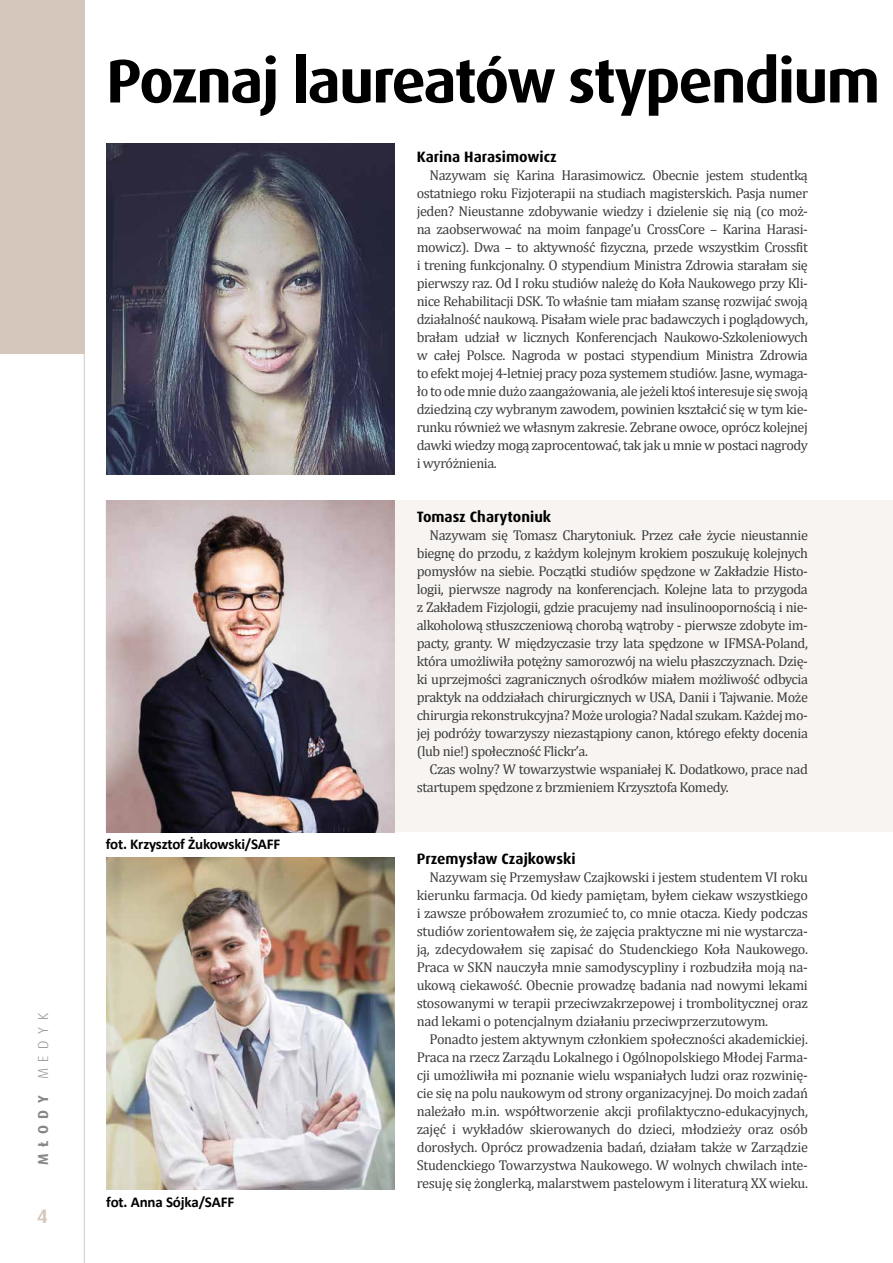
<style>
.page{position:relative;width:893px;height:1263px;background:#fff}
.page>*{position:absolute;margin:0;border:0;box-sizing:border-box;transform-origin:0 0}
.t1{font:700 61.5px "Dax Pro";letter-spacing:-.03em;color:#000}
.t2{font:700 19.5px "Dax Pro";color:#d5c7bc}
.t3{font:700 15px "Dax Pro";color:#000}
.t4{font:700 15px "Calibri";letter-spacing:-.01em;color:#000}
.t5{font:700 14.4px "Dax Pro";letter-spacing:.45em;color:#878787}
.t6{font:14.25px/18px "Cambria";letter-spacing:-.03em;color:#3c3c3b;text-align:justify}
.s1{font-weight:300}
</style>
<div class="page">
<div style="left:0;top:0;width:85px;height:354px;background:#d5c7bc"></div>
<hr style="left:84px;top:354px;width:1px;height:909px;background:#d5c7bc">
<div style="left:106px;top:500px;width:787px;height:332px;background:#f7f4f2"></div>
<img style="left:106px;top:143px;width:288px;height:332px">
<img style="left:106px;top:500px;width:288px;height:332px">
<img style="left:106px;top:858px;width:288px;height:331px">
<p class="t5" style="left:34px;top:1165px;width:154px;rotate:-90deg">MŁODY <span class="s1">MEDYK</span></p>
<h2 class="t2" style="left:37px;top:1203px;width:12px">4</h2>
<h1 class="t1" style="left:106px;top:41px;width:775px">Poznaj laureatów stypendium</h1>
<p class="t4" style="left:106px;top:834px;width:176px">fot. Krzysztof Żukowski/SAFF</p>
<p class="t4" style="left:106px;top:1193px;width:129px">fot. Anna Sójka/SAFF</p>
<p class="t3" style="left:417px;top:147px;width:142px">Karina Harasimowicz</p>
<p class="t6" style="left:417px;top:166px;width:393px;text-indent:13px">Nazywam się Karina Harasimowicz. Obecnie jestem studentką ostatniego roku Fizjoterapii na studiach magisterskich. Pasja numer jeden? Nieustanne zdobywanie wiedzy i dzielenie się nią (co moż&shy;na zaobserwować na moim fanpage’u CrossCore – Karina Harasi&shy;mowicz). Dwa – to aktywność fizyczna, przede wszystkim Crossfit i trening funkcjonalny. O stypendium Ministra Zdrowia starałam się pierwszy raz. Od I roku studiów należę do Koła Naukowego przy Kli&shy;nice Rehabilitacji DSK. To właśnie tam miałam szansę rozwijać swoją działalność naukową. Pisałam wiele prac badawczych i poglądowych, brałam udział w licznych Konferencjach Naukowo-Szkoleniowych w całej Polsce. Nagroda w postaci stypendium Ministra Zdrowia to efekt mojej 4-letniej pracy poza systemem studiów. Jasne, wymaga&shy;ło to ode mnie dużo zaangażowania, ale jeżeli ktoś interesuje się swoją dziedziną czy wybranym zawodem, powinien kształcić się w tym kie&shy;runku również we własnym zakresie. Zebrane owoce, oprócz kolejnej dawki wiedzy mogą zaprocentować, tak jak u mnie w postaci nagrody i wyróżnienia.</p>
<p class="t3" style="left:417px;top:507px;width:136px">Tomasz Charytoniuk</p>
<p class="t6" style="left:417px;top:526px;width:393px;text-indent:13px">Nazywam się Tomasz Charytoniuk. Przez całe życie nieustannie biegnę do przodu, z każdym kolejnym krokiem poszukuję kolejnych pomysłów na siebie. Początki studiów spędzone w Zakładzie Histo&shy;logii, pierwsze nagrody na konferencjach. Kolejne lata to przygoda z Zakładem Fizjologii, gdzie pracujemy nad insulinoopornością i nie&shy;alkoholową stłuszczeniową chorobą wątroby - pierwsze zdobyte im&shy;pacty, granty. W międzyczasie trzy lata spędzone w IFMSA-Poland, która umożliwiła potężny samorozwój na wielu płaszczyznach. Dzię&shy;ki uprzejmości zagranicznych ośrodków miałem możliwość odbycia praktyk na oddziałach chirurgicznych w USA, Danii i Tajwanie. Może chirurgia rekonstrukcyjna? Może urologia? Nadal szukam. Każdej mo&shy;jej podróży towarzyszy niezastąpiony canon, którego efekty docenia (lub nie!) społeczność Flickr’a.</p>
<p class="t6" style="left:417px;top:760px;width:393px;text-indent:13px">Czas wolny? W towarzystwie wspaniałej K. Dodatkowo, prace nad startupem spędzone z brzmieniem Krzysztofa Komedy.</p>
<p class="t3" style="left:417px;top:849px;width:160px">Przemysław Czajkowski</p>
<p class="t6" style="left:417px;top:868px;width:393px;text-indent:13px">Nazywam się Przemysław Czajkowski i jestem studentem VI roku kierunku farmacja. Od kiedy pamiętam, byłem ciekaw wszystkiego i zawsze próbowałem zrozumieć to, co mnie otacza. Kiedy podczas studiów zorientowałem się, że zajęcia praktyczne mi nie wystarcza&shy;ją, zdecydowałem się zapisać do Studenckiego Koła Naukowego.<br>Praca w SKN nauczyła mnie samodyscypliny i rozbudziła moją na&shy;ukową ciekawość. Obecnie prowadzę badania nad nowymi lekami stosowanymi w terapii przeciwzakrzepowej i trombolitycznej oraz nad lekami o potencjalnym działaniu przeciwprzerzutowym.</p>
<p class="t6" style="left:417px;top:1030px;width:393px;text-indent:13px">Ponadto jestem aktywnym członkiem społeczności akademickiej.<br>Praca na rzecz Zarządu Lokalnego i Ogólnopolskiego Młodej Farma&shy;cji umożliwiła mi poznanie wielu wspaniałych ludzi oraz rozwinię&shy;cie się na polu naukowym od strony organizacyjnej. Do moich zadań należało m.in. współtworzenie akcji profilaktyczno-edukacyjnych, zajęć i wykładów skierowanych do dzieci, młodzieży oraz osób dorosłych. Oprócz prowadzenia badań, działam także w Zarządzie Studenckiego Towarzystwa Naukowego. W wolnych chwilach inte&shy;resuję się żonglerką, malarstwem pastelowym i literaturą XX wieku.</p>
</div>
